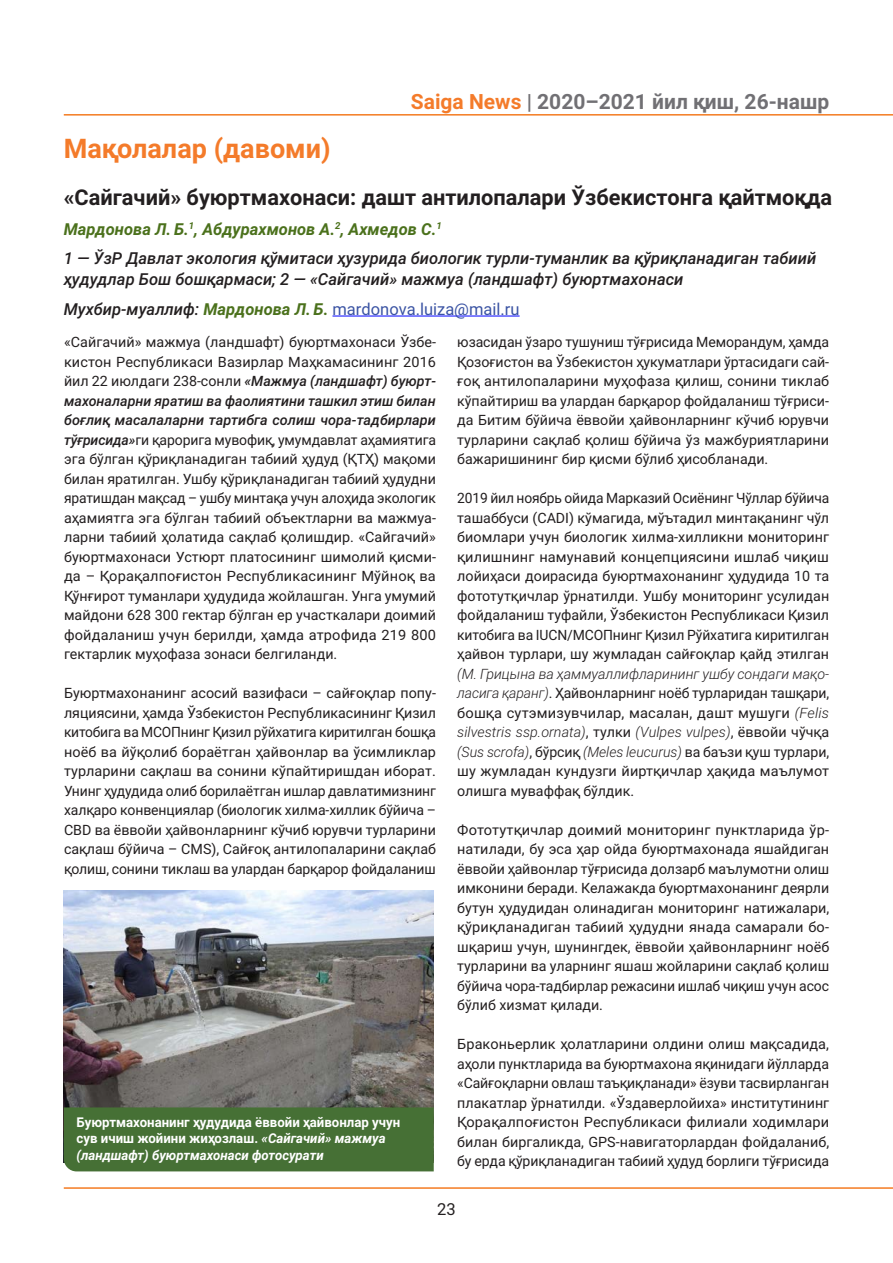
<style>
.page{position:relative;width:893px;height:1263px;background:#fff}
.page>*{position:absolute;margin:0;border:0;box-sizing:border-box;transform-origin:0 0}
.t1{font:700 27px "Roboto";color:#f47b2a}
.t2{font:700 21.75px "Roboto";color:#231f20}
.t3{font:700 21px "Roboto";color:#717074}
.t4{font:italic 500 16.5px/21px "Roboto";color:#231f20}
.t5{font:16.5px "Roboto";color:#3a53a3}
.t6{font:italic 700 16.5px "Roboto";color:#4b711c}
.t7{font:16.5px "Roboto";color:#231f20}
.arcticle_text{font:14.25px/19.5px "Roboto";color:#231f20;text-align:justify}
.Подпись_к_рисунку{font:700 13.5px/16.2px "Roboto";color:#fff}
.s1{color:#f47b2a}
.s2{font-weight:500;font-style:italic;color:#231f20}
.s3{font-weight:700;font-style:italic;color:#4b711c}
.s4{font-weight:500;font-style:italic}
.s5{font-style:italic}
.s6{font-weight:300;font-style:italic}
</style>
<div class="page">
<hr style="left:64px;top:114px;width:829px;height:2px;background:#f47b21">
<hr style="left:64px;top:1187px;width:829px;height:2px;background:#f47b21">
<hr style="left:332px;top:316px;width:188px;height:1px;background:#00f">
<img style="left:64px;top:891px;width:369px;height:216px">
<div style="left:64px;top:1107px;width:370px;height:64px;background:#467035"></div>
<h3 class="t3" style="left:411px;top:87px;width:420px"><span class="s1">Saiga News</span> | 2020–2021 йил қиш, 26-нашр</h3>
<p class="t1" style="left:64px;top:130px;width:268px">Мақолалар (давоми)</p>
<p class="t2" style="left:64px;top:182px;width:770px">«Сайгачий» буюртмахонаси: дашт антилопалари Ўзбекистонга қайтмоқда</p>
<p class="t6" style="left:64px;top:217px;width:379px">Мардонова Л. Б.<sup>1</sup>, Абдурахмонов А.<sup>2</sup>, Ахмедов С.<sup>1</sup></p>
<p class="t4" style="left:64px;top:247px;width:754px">1 — ЎзР Давлат экология қўмитаси ҳузурида биологик турли-туманлик ва қўриқланадиган табиий ҳудудлар Бош бошқармаси; 2 — «Сайгачий» мажмуа (ландшафт) буюртмахонаси</p>
<p class="t5" style="left:64px;top:297px;width:457px"><span class="s2">Мухбир-муаллиф:</span> <span class="s3">Мардонова Л. Б.</span> mardonova.luiza@mail.ru</p>
<p class="arcticle_text" style="left:64px;top:332px;width:373px">«Сайгачий» мажмуа (ландшафт) буюртмахонаси Ўзбе&shy;кистон Республикаси Вазирлар Маҳкамасининг 2016 йил 22 июлдаги 238-сонли <span class="s4">«Мажмуа (ландшафт) буюрт&shy;махоналарни яратиш ва фаолиятини ташкил этиш билан боғлиқ масалаларни тартибга солиш чора-тадбирлари тўғрисида»</span>ги қарорига мувофиқ, умумдавлат аҳамиятига эга бўлган қўриқланадиган табиий ҳудуд (ҚТҲ) мақоми билан яратилган. Ушбу қўриқланадиган табиий ҳудудни яратишдан мақсад – ушбу минтақа учун алоҳида экологик аҳамиятга эга бўлган табиий объектларни ва мажмуа&shy;ларни табиий ҳолатида сақлаб қолишдир. «Сайгачий» буюртмахонаси Устюрт платосининг шимолий қисми&shy;да – Қорақалпоғистон Республикасининг Мўйноқ ва Қўнғирот туманлари ҳудудида жойлашган. Унга умумий майдони 628 300 гектар бўлган ер участкалари доимий фойдаланиш учун берилди, ҳамда атрофида 219 800 гектарлик муҳофаза зонаси белгиланди.</p>
<p class="arcticle_text" style="left:64px;top:683px;width:374px">Буюртмахонанинг асосий вазифаси – сайғоқлар попу&shy;ляциясини, ҳамда Ўзбекистон Республикасининг Қизил китобига ва МСОПнинг Қизил рўйхатига киритилган бошқа ноёб ва йўқолиб бораётган ҳайвонлар ва ўсимликлар турларини сақлаш ва сонини кўпайтиришдан иборат.<br>Унинг ҳудудида олиб борилаётган ишлар давлатимизнинг халқаро конвенциялар (биологик хилма-хиллик бўйича – CBD ва ёввойи ҳайвонларнинг кўчиб юрувчи турларини сақлаш бўйича – CMS), Сайғоқ антилопаларини сақлаб қолиш, сонини тиклаш ва улардан барқарор фойдаланиш</p>
<p class="Подпись_к_рисунку" style="left:77px;top:1114px;width:325px">Буюртмахонанинг ҳудудида ёввойи ҳайвонлар учун сув ичиш жойини жиҳозлаш. <span class="s5">«Сайгачий» мажмуа (ландшафт) буюртмахонаси фотосурати</span></p>
<p class="arcticle_text" style="left:457px;top:332px;width:374px">юзасидан ўзаро тушуниш тўғрисида Меморандум, ҳамда Қозоғистон ва Ўзбекистон ҳукуматлари ўртасидаги сай&shy;ғоқ антилопаларини муҳофаза қилиш, сонини тиклаб кўпайтириш ва улардан барқарор фойдаланиш тўғриси&shy;да Битим бўйича ёввойи ҳайвонларнинг кўчиб юрувчи турларини сақлаб қолиш бўйича ўз мажбуриятларини бажаришининг бир қисми бўлиб ҳисобланади.</p>
<p class="arcticle_text" style="left:457px;top:488px;width:374px">2019 йил ноябрь ойида Марказий Осиёнинг Чўллар бўйича ташаббуси (CADI) кўмагида, мўътадил минтақанинг чўл биомлари учун биологик хилма-хилликни мониторинг қилишнинг намунавий концепциясини ишлаб чиқиш лойиҳаси доирасида буюртмахонанинг ҳудудида 10 та фототутқичлар ўрнатилди. Ушбу мониторинг усулидан фойдаланиш туфайли, Ўзбекистон Республикаси Қизил китобига ва IUCN/МСОПнинг Қизил Рўйхатига киритилган ҳайвон турлари, шу жумладан сайғоқлар қайд этилган <span class="s6">(М. Грицына ва ҳаммуаллифларининг ушбу сондаги мақо&shy;ласига қаранг)</span>. Ҳайвонларнинг ноёб турларидан ташқари, бошқа сутэмизувчилар, масалан, дашт мушуги <span class="s6">(Felis silvestris ssp.ornata)</span>, тулки <span class="s6">(Vulpes vulpes)</span>, ёввойи чўчқа <span class="s6">(Sus scrofa)</span>, бўрсиқ <span class="s6">(Meles leucurus)</span> ва баъзи қуш турлари, шу жумладан кундузги йиртқичлар ҳақида маълумот олишга муваффақ бўлдик.</p>
<p class="arcticle_text" style="left:457px;top:819px;width:374px">Фототутқичлар доимий мониторинг пунктларида ўр&shy;натилади, бу эса ҳар ойда буюртмахонада яшайдиган ёввойи ҳайвонлар тўғрисида долзарб маълумотни олиш имконини беради. Келажакда буюртмахонанинг деярли бутун ҳудудидан олинадиган мониторинг натижалари, қўриқланадиган табиий ҳудудни янада самарали бо&shy;шқариш учун, шунингдек, ёввойи ҳайвонларнинг ноёб турларини ва уларнинг яшаш жойларини сақлаб қолиш бўйича чора-тадбирлар режасини ишлаб чиқиш учун асос бўлиб хизмат қилади.</p>
<p class="arcticle_text" style="left:457px;top:1034px;width:373px">Браконьерлик ҳолатларини олдини олиш мақсадида, аҳоли пунктларида ва буюртмахона яқинидаги йўлларда «Сайғоқларни овлаш таъқиқланади» ёзуви тасвирланган плакатлар ўрнатилди. «Ўздаверлойиха» институтининг Қорақалпоғистон Республикаси филиали ходимлари билан биргаликда, GPS-навигаторлардан фойдаланиб, бу ерда қўриқланадиган табиий ҳудуд борлиги тўғрисида</p>
<p class="t7" style="left:437px;top:1198px;width:20px">23</p>
</div>
